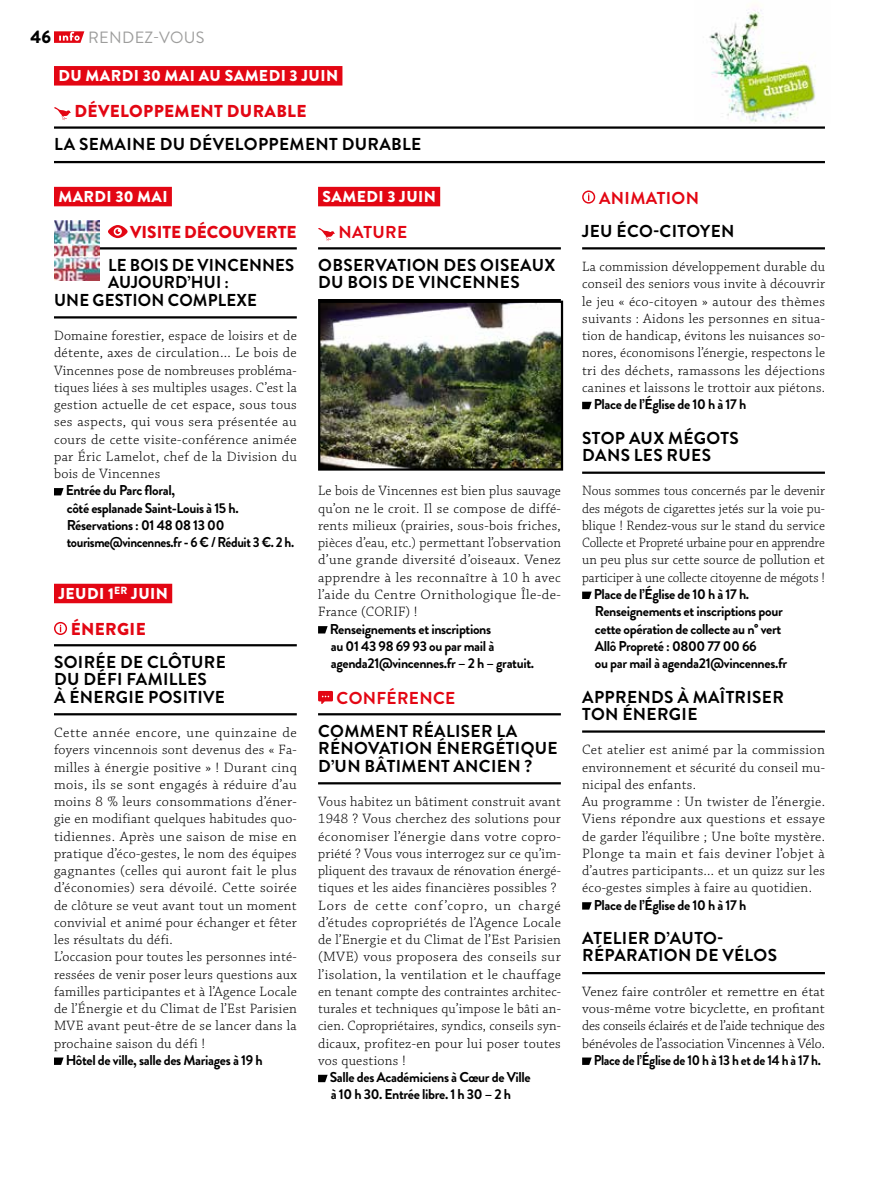
<style>
.page{position:relative;width:893px;height:1191px;background:#fff}
.page>*{position:absolute;margin:0;border:0;box-sizing:border-box;transform-origin:0 0}
.t1{font:900 18px "Brandon Grotesque";color:#000}
.RDV-TITRE{font:700 17.25px/17.2px "Brandon Grotesque";letter-spacing:.02em;color:#000}
.RDV_RUBRIQUE{font:900 17.25px "Brandon Grotesque";letter-spacing:.02em;color:#e30613}
.RDV_RUBRIQUE-2{font:900 17.25px "Brandon Grotesque";color:#e30613}
.RDV_RUBRIQUE-3{font:700 17.25px "Brandon Grotesque";letter-spacing:.02em;color:#e30613}
._00_TEXTE_COURANT{font:700 17.25px "Brandon Grotesque";letter-spacing:.02em;color:#e30613}
.t2{font:16.35px "Brandon Grotesque";letter-spacing:.02em;color:#9d9d9c}
.RDV_DATE_OK{font:900 15.75px "Brandon Grotesque";letter-spacing:.03em;color:#fff}
._00_TEXTE_COURANT-2{font:300 14.25px/17.2px "Chaparral Pro";letter-spacing:.02em;color:#000;text-align:justify}
._00_INFOS{font:700 14.25px/17.2px "Brandon Grotesque";letter-spacing:-.025em;color:#000}
._00_TEXTE_COURANT-3{font:300 14.25px/17.2px "Chaparral Pro";letter-spacing:.02em;color:#000;text-align:justify;scale:.96 1}
._00_INFOS-2{font:700 14.25px "Brandon Grotesque";letter-spacing:-.025em;color:#000;scale:.93 1}
</style>
<div class="page">
<svg style="left:54px;top:31px;width:30px;height:12px"></svg>
<div style="left:54px;top:66px;width:288px;height:20px;background:#e30613"></div>
<hr style="left:54px;top:126px;width:771px;height:3px;background:#000">
<hr style="left:54px;top:161px;width:771px;height:2px;background:#000">
<svg style="left:54px;top:107px;width:17px;height:13px"></svg>
<div style="left:54px;top:187px;width:118px;height:19px;background:#e30613"></div>
<hr style="left:54px;top:247px;width:243px;height:2px;background:#000">
<hr style="left:54px;top:316px;width:243px;height:2px;background:#000">
<div style="left:54px;top:584px;width:118px;height:19px;background:#e30613"></div>
<hr style="left:54px;top:644px;width:243px;height:2px;background:#000">
<hr style="left:54px;top:713px;width:243px;height:2px;background:#000">
<img style="left:54px;top:221px;width:45px;height:60px">
<svg style="left:108px;top:225px;width:20px;height:13px"></svg>
<svg style="left:54px;top:488px;width:10px;height:7px"></svg>
<svg style="left:54px;top:622px;width:13px;height:13px"></svg>
<svg style="left:54px;top:1057px;width:10px;height:8px"></svg>
<div style="left:318px;top:187px;width:122px;height:19px;background:#e30613"></div>
<hr style="left:318px;top:247px;width:243px;height:2px;background:#000">
<hr style="left:318px;top:299px;width:243px;height:2px;background:#000">
<hr style="left:318px;top:713px;width:243px;height:2px;background:#000">
<hr style="left:318px;top:782px;width:243px;height:2px;background:#000">
<svg style="left:318px;top:228px;width:17px;height:13px"></svg>
<img style="left:321px;top:304px;width:239px;height:163px">
<div style="left:318px;top:301px;width:245px;height:169px;border:2px solid #000"></div>
<svg style="left:318px;top:626px;width:10px;height:7px"></svg>
<svg style="left:318px;top:691px;width:15px;height:13px"></svg>
<svg style="left:318px;top:1074px;width:10px;height:8px"></svg>
<hr style="left:582px;top:247px;width:243px;height:2px;background:#000">
<hr style="left:582px;top:471px;width:243px;height:3px;background:#000">
<hr style="left:582px;top:730px;width:243px;height:2px;background:#000">
<hr style="left:582px;top:972px;width:243px;height:2px;background:#000">
<svg style="left:582px;top:190px;width:13px;height:14px"></svg>
<svg style="left:582px;top:402px;width:10px;height:7px"></svg>
<svg style="left:582px;top:591px;width:10px;height:8px"></svg>
<svg style="left:582px;top:902px;width:10px;height:7px"></svg>
<svg style="left:582px;top:1057px;width:10px;height:8px"></svg>
<img style="left:709px;top:9px;width:107px;height:113px">
<p class="t1" style="left:31px;top:24px;width:22px">46</p>
<p class="t2" style="left:88px;top:26px;width:118px">RENDEZ-VOUS</p>
<p class="RDV_DATE_OK" style="left:58px;top:65px;width:281px">DU MARDI 30 MAI AU SAMEDI 3 JUIN</p>
<p class="RDV_RUBRIQUE" style="left:75px;top:99px;width:234px">DÉVELOPPEMENT DURABLE</p>
<p class="RDV-TITRE" style="left:54px;top:136px;width:369px">LA SEMAINE DU DÉVELOPPEMENT DURABLE</p>
<p class="RDV_DATE_OK" style="left:58px;top:185px;width:111px">MARDI 30 MAI</p>
<p class="RDV_RUBRIQUE-2" style="left:130px;top:220px;width:168px">VISITE DÉCOUVERTE</p>
<p class="RDV-TITRE" style="left:108px;top:257px;width:188px">LE BOIS DE VINCENNES</p>
<p class="RDV-TITRE" style="left:108px;top:274px;width:122px">AUJOURD’HUI :</p>
<p class="RDV-TITRE" style="left:54px;top:291px;width:204px">UNE GESTION COMPLEXE</p>
<p class="_00_TEXTE_COURANT-2" style="left:54px;top:328px;width:244px">Domaine forestier, espace de loisirs et de détente, axes de circulation… Le bois de Vincennes pose de nombreuses probléma&shy;tiques liées à ses multiples usages. C’est la gestion actuelle de cet espace, sous tous ses aspects, qui vous sera présentée au cours de cette visite-conférence animée par Éric Lamelot, chef de la Division du bois de Vincennes</p>
<p class="_00_INFOS" style="left:66px;top:482px;width:230px">Entrée du Parc floral,<br>côté esplanade Saint-Louis à 15 h.<br>Réservations : 01 48 08 13 00 tourisme@vincennes.fr - 6 € / Réduit 3 €. 2 h.</p>
<p class="RDV_DATE_OK" style="left:58px;top:582px;width:111px">JEUDI 1<sup>ER</sup> JUIN</p>
<p class="RDV_RUBRIQUE" style="left:71px;top:617px;width:77px">ÉNERGIE</p>
<p class="RDV-TITRE" style="left:54px;top:653px;width:173px">SOIRÉE DE CLÔTURE<br>DU DÉFI FAMILLES<br>À ÉNERGIE POSITIVE</p>
<p class="_00_TEXTE_COURANT-2" style="left:54px;top:724px;width:244px">Cette année encore, une quinzaine de foyers vincennois sont devenus des « Fa&shy;milles à énergie positive » ! Durant cinq mois, ils se sont engagés à réduire d’au moins 8 % leurs consommations d’éner&shy;gie en modifiant quelques habitudes quo&shy;tidiennes. Après une saison de mise en pratique d’éco-gestes, le nom des équipes gagnantes (celles qui auront fait le plus d’économies) sera dévoilé. Cette soirée de clôture se veut avant tout un moment convivial et animé pour échanger et fêter les résultats du défi.</p>
<p class="_00_TEXTE_COURANT-2" style="left:54px;top:949px;width:244px">L’occasion pour toutes les personnes inté&shy;ressées de venir poser leurs questions aux familles participantes et à l’Agence Locale de l’Énergie et du Climat de l’Est Parisien MVE avant peut-être de se lancer dans la prochaine saison du défi !</p>
<p class="_00_INFOS" style="left:66px;top:1051px;width:198px">Hôtel de ville, salle des Mariages à 19 h</p>
<p class="RDV_DATE_OK" style="left:322px;top:185px;width:115px">SAMEDI 3 JUIN</p>
<p class="RDV_RUBRIQUE-3" style="left:339px;top:220px;width:70px">NATURE</p>
<p class="RDV-TITRE" style="left:318px;top:257px;width:239px">OBSERVATION DES OISEAUX<br>DU BOIS DE VINCENNES</p>
<p class="_00_TEXTE_COURANT-2" style="left:318px;top:483px;width:244px">Le bois de Vincennes est bien plus sauvage qu’on ne le croit. Il se compose de diffé&shy;rents milieux (prairies, sous-bois friches, pièces d’eau, etc.) permettant l’observation d’une grande diversité d’oiseaux. Venez apprendre à les reconnaître à 10 h avec l’aide du Centre Ornithologique Île-de-France (CORIF) !</p>
<p class="_00_INFOS" style="left:330px;top:620px;width:206px">Renseignements et inscriptions<br>au 01 43 98 69 93 ou par mail à agenda21@vincennes.fr – 2 h – gratuit.</p>
<p class="RDV_RUBRIQUE-3" style="left:337px;top:686px;width:120px">CONFÉRENCE</p>
<p class="RDV-TITRE" style="left:318px;top:722px;width:241px">COMMENT RÉALISER LA<br>RÉNOVATION ÉNERGÉTIQUE<br>D’UN BÂTIMENT ANCIEN ?</p>
<p class="_00_TEXTE_COURANT-2" style="left:318px;top:793px;width:244px">Vous habitez un bâtiment construit avant 1948 ? Vous cherchez des solutions pour économiser l’énergie dans votre copro&shy;priété ? Vous vous interrogez sur ce qu’im&shy;pliquent des travaux de rénovation énergé&shy;tiques et les aides financières possibles ?</p>
<p class="_00_TEXTE_COURANT-2" style="left:318px;top:897px;width:244px">Lors de cette conf’copro, un chargé d’études copropriétés de l’Agence Locale de l’Energie et du Climat de l’Est Parisien (MVE) vous proposera des conseils sur l’isolation, la ventilation et le chauffage en tenant compte des contraintes architec&shy;turales et techniques qu’impose le bâti an&shy;cien. Copropriétaires, syndics, conseils syn&shy;dicaux, profitez-en pour lui poser toutes vos questions !</p>
<p class="_00_INFOS" style="left:330px;top:1068px;width:203px">Salle des Académiciens à Cœur de Ville à 10 h 30. Entrée libre. 1 h 30 – 2 h</p>
<p class="_00_TEXTE_COURANT" style="left:599px;top:186px;width:101px">ANIMATION</p>
<p class="RDV-TITRE" style="left:582px;top:222px;width:154px">JEU ÉCO-CITOYEN</p>
<p class="_00_TEXTE_COURANT-2" style="left:582px;top:259px;width:244px">La commission développement durable du conseil des seniors vous invite à découvrir le jeu « éco-citoyen » autour des thèmes suivants : Aidons les personnes en situa&shy;tion de handicap, évitons les nuisances so&shy;nores, économisons l’énergie, respectons le tri des déchets, ramassons les déjections canines et laissons le trottoir aux piétons.</p>
<p class="_00_INFOS" style="left:594px;top:396px;width:154px">Place de l’Église de 10 h à 17 h</p>
<p class="RDV-TITRE" style="left:582px;top:429px;width:158px">STOP AUX MÉGOTS<br>DANS LES RUES</p>
<p class="_00_TEXTE_COURANT-3" style="left:582px;top:483px;width:255px">Nous sommes tous concernés par le devenir des mégots de cigarettes jetés sur la voie pu&shy;blique ! Rendez-vous sur le stand du service Collecte et Propreté urbaine pour en apprendre un peu plus sur cette source de pollution et participer à une collecte citoyenne de mégots !</p>
<p class="_00_INFOS" style="left:594px;top:585px;width:195px">Place de l’Église de 10 h à 17 h.<br>Renseignements et inscriptions pour cette opération de collecte au n° vert Allô Propreté : 0800 77 00 66<br>ou par mail à agenda21@vincennes.fr</p>
<p class="RDV-TITRE" style="left:582px;top:688px;width:203px">APPRENDS À MAÎTRISER<br>TON ÉNERGIE</p>
<p class="_00_TEXTE_COURANT-2" style="left:582px;top:742px;width:244px">Cet atelier est animé par la commission environnement et sécurité du conseil mu&shy;nicipal des enfants.</p>
<p class="_00_TEXTE_COURANT-2" style="left:582px;top:793px;width:244px">Au programme : Un twister de l’énergie.<br>Viens répondre aux questions et essaye de garder l’équilibre ; Une boîte mystère.<br>Plonge ta main et fais deviner l’objet à d’autres participants… et un quizz sur les éco-gestes simples à faire au quotidien.</p>
<p class="_00_INFOS" style="left:594px;top:896px;width:154px">Place de l’Église de 10 h à 17 h</p>
<p class="RDV-TITRE" style="left:582px;top:929px;width:196px">ATELIER D’AUTO-<br>RÉPARATION DE VÉLOS</p>
<p class="_00_TEXTE_COURANT-2" style="left:582px;top:983px;width:244px">Venez faire contrôler et remettre en état vous-même votre bicyclette, en profitant des conseils éclairés et de l’aide technique des bénévoles de l’association Vincennes à Vélo.</p>
<p class="_00_INFOS-2" style="left:594px;top:1050px;width:246px">Place de l’Église de 10 h à 13 h et de 14 h à 17 h.</p>
</div>
